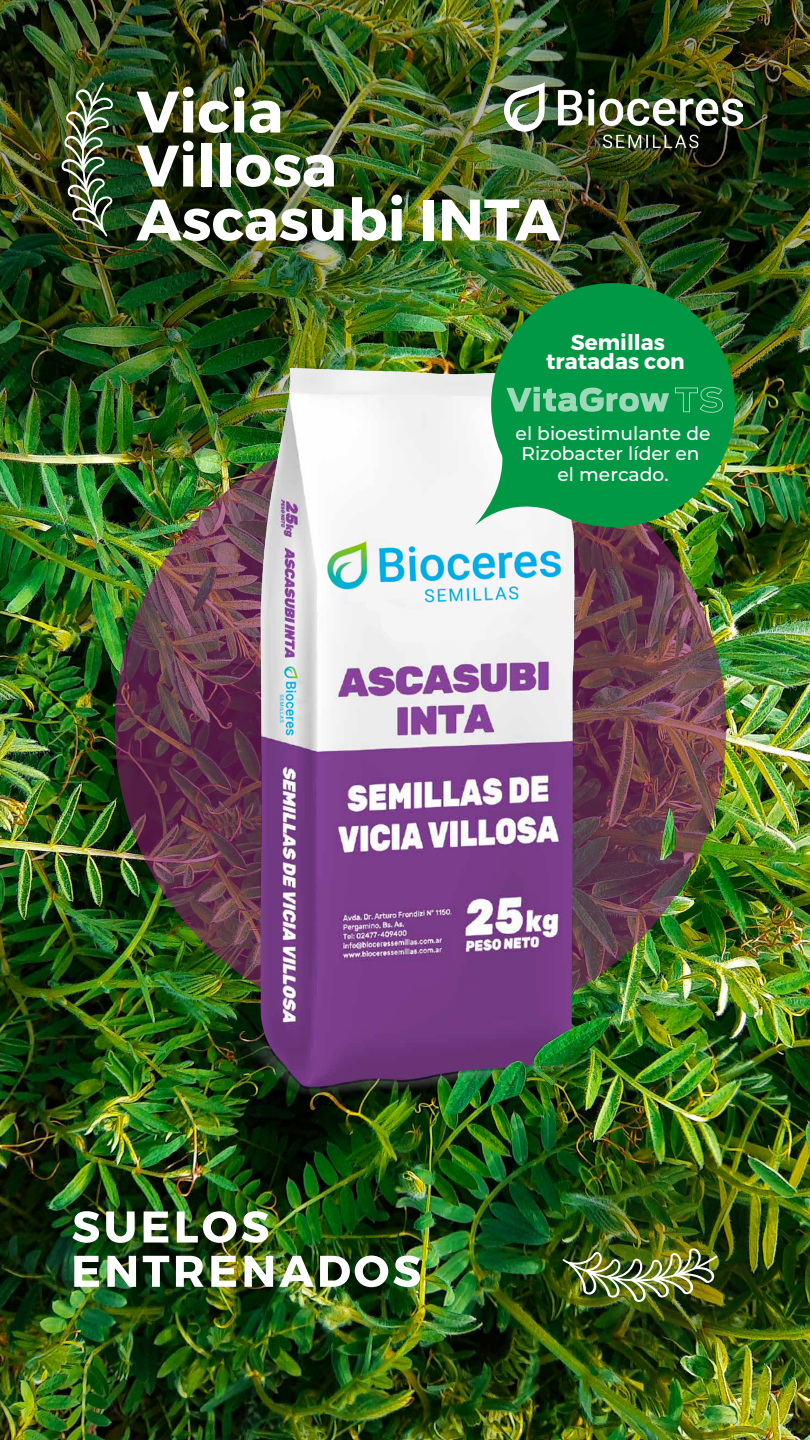
<style>
.page{position:relative;width:810px;height:1440px;background:#fff}
.page>*{position:absolute;margin:0;border:0;box-sizing:border-box;transform-origin:0 0}
.t1{font:700 58.43px/54px "Montserrat";color:#fff}
.t2{font:700 21.67px/18.5px "Montserrat";color:#fff;text-align:center}
.t3{font:500 18.67px/20.2px "Montserrat";color:#fff;text-align:center}
</style>
<div class="page">
<img style="left:0;top:447px;width:810px;height:993px">
<img style="left:543px;top:1132px;width:245px;height:245px">
<img style="left:562px;top:1248px;width:156px;height:54px">
<svg style="left:73px;top:1211px;width:26px;height:32px"></svg>
<svg style="left:106px;top:1212px;width:29px;height:31px"></svg>
<svg style="left:144px;top:1212px;width:24px;height:31px"></svg>
<svg style="left:177px;top:1211px;width:59px;height:32px"></svg>
<svg style="left:242px;top:1211px;width:26px;height:32px"></svg>
<svg style="left:74px;top:1256px;width:25px;height:31px"></svg>
<svg style="left:107px;top:1256px;width:29px;height:31px"></svg>
<svg style="left:143px;top:1256px;width:26px;height:31px"></svg>
<svg style="left:176px;top:1256px;width:28px;height:31px"></svg>
<svg style="left:211px;top:1256px;width:25px;height:31px"></svg>
<svg style="left:245px;top:1256px;width:28px;height:31px"></svg>
<svg style="left:279px;top:1256px;width:35px;height:31px"></svg>
<svg style="left:320px;top:1255px;width:100px;height:32px"></svg>
<img style="left:619px;top:896px;width:85px;height:132px">
<img style="left:474px;top:0;width:336px;height:447px">
<img style="left:0;top:0;width:474px;height:460px">
<svg style="left:115px;top:422px;width:611px;height:611px;background:#6d404f"></svg>
<img style="left:206px;top:320px;width:406px;height:803px">
<img style="left:485px;top:1061px;width:48px;height:46px">
<img style="left:531px;top:1016px;width:81px;height:62px">
<img style="left:660px;top:808px;width:16px;height:52px">
<img style="left:61px;top:82px;width:52px;height:155px">
<img style="left:504px;top:83px;width:238px;height:64px">
<div style="left:491px;top:283px;width:244px;height:244px;background:#009845;border-radius:50%"></div>
<svg style="left:506px;top:387px;width:163px;height:25px"></svg>
<svg style="left:675px;top:386px;width:48px;height:27px"></svg>
<svg style="left:475px;top:436px;width:97px;height:90px"></svg>
<h1 class="t1" style="left:137px;top:86px;width:425px">Vicia<br>Villosa<br>Ascasubi INTA</h1>
<p class="t2" style="left:546px;top:334px;width:140px">Semillas tratadas con</p>
<p class="t3" style="left:516px;top:423px;width:196px">el bioestimulante de<br>Rizobacter líder en el mercado.</p>
</div>
